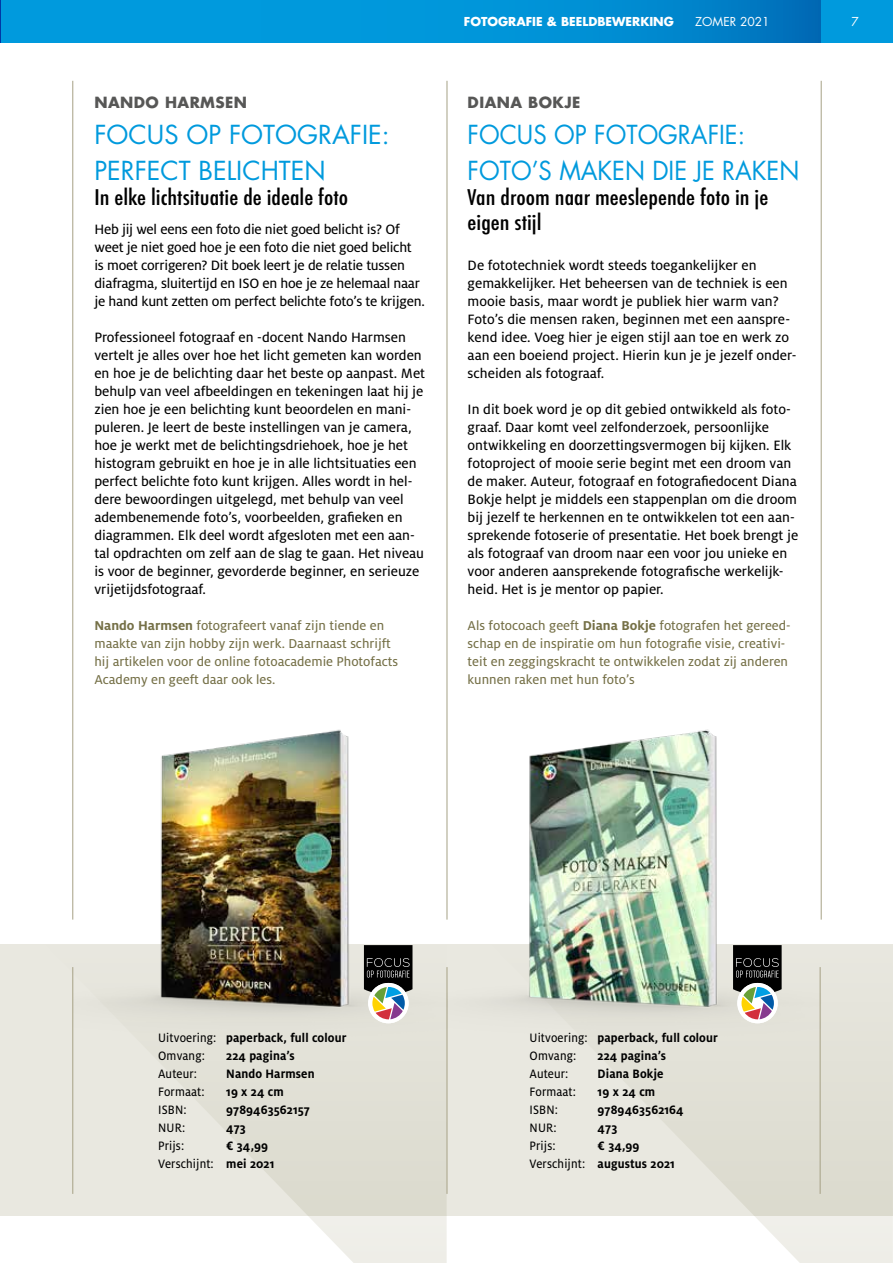
<style>
.page{position:relative;width:893px;height:1263px;background:#fff}
.page>*{position:absolute;margin:0;border:0;box-sizing:border-box;transform-origin:0 0}
.t1{font:25.5px/36px "Futura";color:#009add;scale:.94 1}
.t2{font:25.5px/36px "Futura";color:#009add}
.t3{font:500 condensed 21px/25.2px "Futura";color:#000;scale:1.15 1}
.t4{font:15px/18px "Milo OT Text";color:#000}
.t5{font:700 15px "Futura";letter-spacing:.03em;color:#575756}
.t6{font:14.25px/18px "Milo OT Text";color:#757047}
.t7{font:700 13.5px/18px "Milo OT";letter-spacing:.01em;color:#000;scale:.93 1}
.t8{font:13.5px "Milo OT Text";letter-spacing:.01em;color:#000;scale:.93 1}
.t9{font:700 12px "Futura";color:#fff}
.t10{font:12px "Futura";color:#fff}
.s1{font-family:"Milo OT";font-weight:700}
.s2{font-family:"Milo OT Text";font-weight:400}
</style>
<div class="page">
<svg style="left:755px;top:1216px;width:138px;height:47px;fill:#efefe9"></svg>
<svg style="left:309px;top:1216px;width:138px;height:47px;fill:#efefe9"></svg>
<div style="left:0;top:945px;width:893px;height:271px;background:linear-gradient(to right,#e8e7de,#e1e0d6)"></div>
<hr style="left:72px;top:967px;width:1px;height:227px;background:#a6a185">
<hr style="left:820px;top:967px;width:1px;height:227px;background:#a6a185">
<hr style="left:447px;top:967px;width:1px;height:227px;background:#a6a185">
<hr style="left:821px;top:81px;width:1px;height:838px;background:#a6a185">
<hr style="left:447px;top:81px;width:1px;height:838px;background:#a6a185">
<hr style="left:72px;top:81px;width:1px;height:838px;background:#a6a185">
<img style="left:73px;top:720px;width:749px;height:405px">
<div style="left:737px;top:983px;width:40px;height:40px;background:#f9f9f8;border-radius:50%"></div>
<div style="left:737px;top:983px;width:41px;height:40px;background:#fff;border-radius:50%"></div>
<svg style="left:733px;top:945px;width:49px;height:74px;background:#5f605d"></svg>
<div style="left:368px;top:983px;width:40px;height:40px;background:#fff;border-radius:50%"></div>
<div style="left:368px;top:983px;width:41px;height:40px;background:#fff;border-radius:50%"></div>
<svg style="left:364px;top:945px;width:48px;height:74px;background:#5e5f5c"></svg>
<div style="left:0;top:0;width:893px;height:43px;background:#009add"></div>
<svg style="left:593px;top:0;width:228px;height:43px;fill:#0081c8"></svg>
<p class="t5" style="left:94px;top:92px;width:154px">NANDO HARMSEN</p>
<h1 class="t2" style="left:94px;top:116px;width:297px">FOCUS OP FOTOGRAFIE:<br>PERFECT BELICHTEN</h1>
<h2 class="t3" style="left:94px;top:185px;width:222px">In elke lichtsituatie de ideale foto</h2>
<p class="t4" style="left:94px;top:220px;width:332px">Heb jij wel eens een foto die niet goed belicht is? Of weet je niet goed hoe je een foto die niet goed belicht is moet corrigeren? Dit boek leert je de relatie tussen diafragma, sluitertijd en ISO en hoe je ze helemaal naar je hand kunt zetten om perfect belichte foto’s te krijgen.</p>
<p class="t4" style="left:94px;top:328px;width:332px">Professioneel fotograaf en -docent Nando Harmsen vertelt je alles over hoe het licht gemeten kan worden en hoe je de belichting daar het beste op aanpast. Met behulp van veel afbeeldingen en tekeningen laat hij je zien hoe je een belichting kunt beoordelen en mani&shy;puleren. Je leert de beste instellingen van je camera, hoe je werkt met de belichtingsdriehoek, hoe je het histogram gebruikt en hoe je in alle lichtsituaties een perfect belichte foto kunt krijgen. Alles wordt in hel&shy;dere bewoordingen uitgelegd, met behulp van veel adembenemende foto’s, voorbeelden, grafieken en diagrammen. Elk deel wordt afgesloten met een aan&shy;tal opdrachten om zelf aan de slag te gaan. Het niveau is voor de beginner, gevorderde beginner, en serieuze vrijetijdsfotograaf.</p>
<p class="t6" style="left:94px;top:617px;width:305px"><span class="s1">Nando Harmsen</span> fotografeert vanaf zijn tiende en maakte van zijn hobby zijn werk. Daarnaast schrijft hij artikelen voor de online fotoacademie Photofacts Academy en geeft daar ook les.</p>
<p class="t9" style="left:464px;top:13px;width:212px">FOTOGRAFIE &amp; BEELDBEWERKING</p>
<p class="t10" style="left:695px;top:13px;width:76px">ZOMER 2021</p>
<p class="t10" style="left:852px;top:13px;width:9px">7</p>
<p class="t5" style="left:468px;top:92px;width:114px">DIANA BOKJE</p>
<h1 class="t1" style="left:468px;top:116px;width:354px">FOCUS OP FOTOGRAFIE:<br>FOTO’S MAKEN DIE JE RAKEN</h1>
<h2 class="t3" style="left:468px;top:185px;width:263px">Van droom naar meeslepende foto in je eigen stijl</h2>
<p class="t4" style="left:468px;top:256px;width:330px">De fototechniek wordt steeds toegankelijker en gemakkelijker. Het beheersen van de techniek is een mooie basis, maar wordt je publiek hier warm van?<br>Foto’s die mensen raken, beginnen met een aanspre&shy;kend idee. Voeg hier je eigen stijl aan toe en werk zo aan een boeiend project. Hierin kun je je jezelf onder&shy;scheiden als fotograaf.</p>
<p class="t4" style="left:468px;top:400px;width:332px">In dit boek word je op dit gebied ontwikkeld als foto&shy;graaf. Daar komt veel zelfonderzoek, persoonlijke ontwikkeling en doorzettingsvermogen bij kijken. Elk fotoproject of mooie serie begint met een droom van de maker. Auteur, fotograaf en fotografiedocent Diana Bokje helpt je middels een stappenplan om die droom bij jezelf te herkennen en te ontwikkelen tot een aan&shy;sprekende fotoserie of presentatie. Het boek brengt je als fotograaf van droom naar een voor jou unieke en voor anderen aansprekende fotografische werkelijk&shy;heid. Het is je mentor op papier.</p>
<p class="t6" style="left:468px;top:617px;width:324px">Als fotocoach geeft <span class="s1">Diana Bokje</span> fotografen het gereed&shy;schap en de inspiratie om hun fotografie visie, creativi&shy;teit en zeggingskracht te ontwikkelen zodat zij anderen kunnen raken met hun foto’s</p>
<p class="t7" style="left:158px;top:1028px;width:204px"><span class="s2">Uitvoering:</span> paperback, full colour</p>
<p class="t8" style="left:158px;top:1048px;width:52px">Omvang:</p>
<p class="t7" style="left:226px;top:1046px;width:75px">224 pagina’s</p>
<p class="t8" style="left:158px;top:1066px;width:43px">Auteur:</p>
<p class="t7" style="left:226px;top:1064px;width:97px">Nando Harmsen</p>
<p class="t8" style="left:158px;top:1084px;width:51px">Formaat:</p>
<p class="t7" style="left:226px;top:1082px;width:63px">19 x 24 cm</p>
<p class="t8" style="left:158px;top:1102px;width:32px">ISBN:</p>
<p class="t7" style="left:226px;top:1100px;width:91px">9789463562157</p>
<p class="t8" style="left:158px;top:1120px;width:31px">NUR:</p>
<p class="t7" style="left:226px;top:1118px;width:23px">473</p>
<p class="t8" style="left:158px;top:1138px;width:29px">Prijs:</p>
<p class="t7" style="left:226px;top:1136px;width:47px">€ 34,99</p>
<p class="t8" style="left:158px;top:1156px;width:126px">Verschijnt: <span class="s1">mei 2021</span></p>
<p class="t7" style="left:530px;top:1028px;width:204px"><span class="s2">Uitvoering:</span> paperback, full colour</p>
<p class="t8" style="left:530px;top:1048px;width:52px">Omvang:</p>
<p class="t7" style="left:598px;top:1046px;width:75px">224 pagina’s</p>
<p class="t8" style="left:530px;top:1066px;width:43px">Auteur:</p>
<p class="t7" style="left:598px;top:1064px;width:72px">Diana Bokje</p>
<p class="t8" style="left:530px;top:1084px;width:51px">Formaat:</p>
<p class="t7" style="left:598px;top:1082px;width:63px">19 x 24 cm</p>
<p class="t8" style="left:530px;top:1102px;width:32px">ISBN:</p>
<p class="t7" style="left:598px;top:1100px;width:94px">9789463562164</p>
<p class="t8" style="left:530px;top:1120px;width:31px">NUR:</p>
<p class="t7" style="left:598px;top:1118px;width:23px">473</p>
<p class="t8" style="left:530px;top:1138px;width:29px">Prijs:</p>
<p class="t7" style="left:530px;top:1136px;width:158px;text-indent:68px">€ 34,99<br><span class="s2">Verschijnt:</span> augustus 2021</p>
</div>
